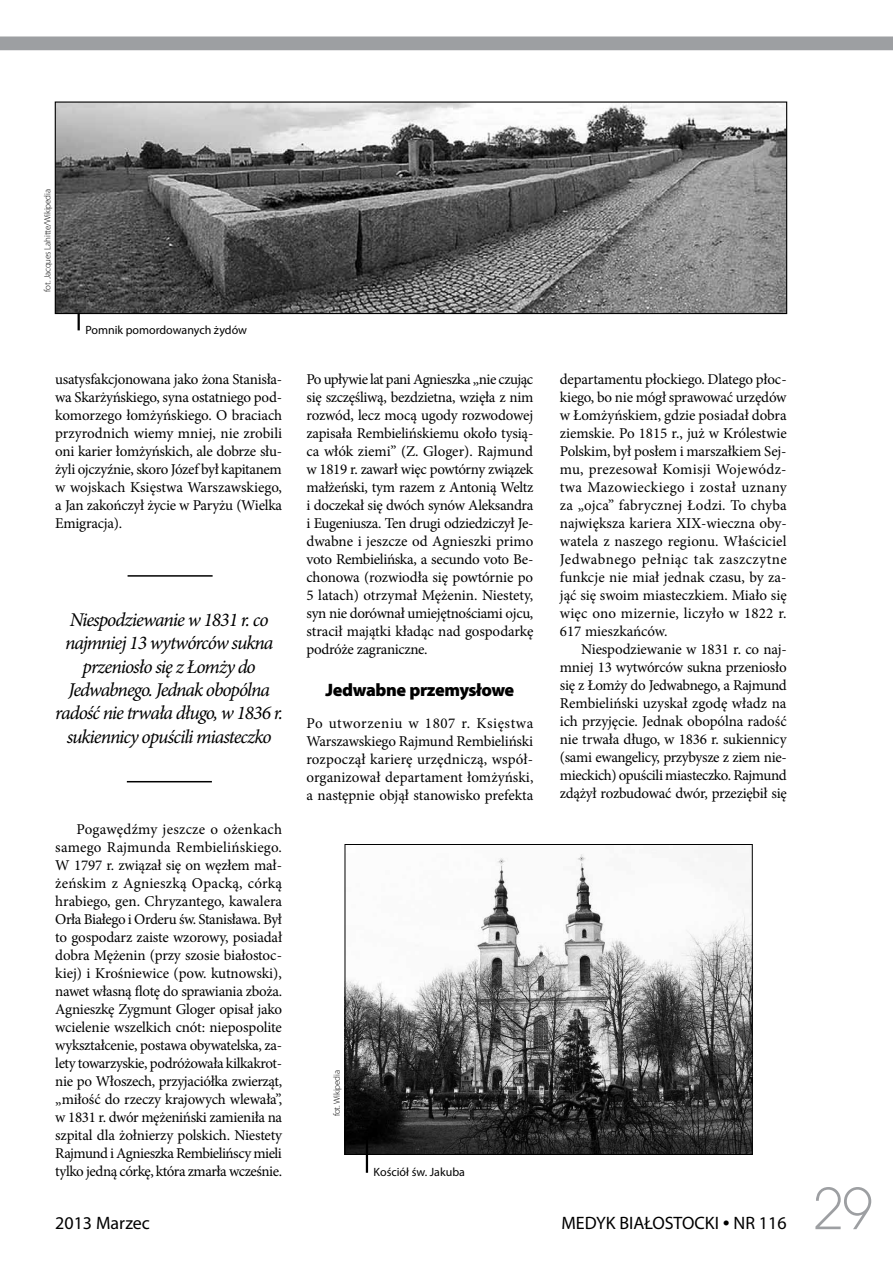
<style>
.page{position:relative;width:893px;height:1263px;background:#fff}
.page>*{position:absolute;margin:0;border:0;box-sizing:border-box;transform-origin:0 0}
.t1{font:54px "EFN Straight New";color:#9d9fa2}
.t2{font:italic 19.5px/23.4px "Minion Pro";letter-spacing:-.05em;color:#000;text-align:center}
.t3{font:18px "Myriad Pro";color:#000}
.t4{font:900 18px "Myriad Pro";letter-spacing:-.02em;color:#000}
.t5{font:15px/18px "Minion Pro";letter-spacing:-.015em;color:#000;text-align:justify}
.t6{font:12px "Myriad Pro";color:#000}
.t7{font:300 9px "Myriad Pro";letter-spacing:-.02em;color:#000}
.s1{font-family:"Adobe Garamond Pro"}
</style>
<div class="page">
<svg style="left:0;top:36px;width:893px;height:15px;background:#a5a6a9"></svg>
<img style="left:347px;top:854px;width:404px;height:299px">
<div style="left:345px;top:844px;width:408px;height:311px;border:1px solid #000"></div>
<hr style="left:366px;top:1136px;width:2px;height:37px;background:#000">
<hr style="left:78px;top:294px;width:2px;height:36px;background:#000">
<hr style="left:128px;top:575px;width:85px;height:2px;background:#000">
<hr style="left:127px;top:781px;width:85px;height:1px;background:#000">
<img style="left:57px;top:103px;width:728px;height:209px">
<div style="left:55px;top:101px;width:732px;height:213px;border:1px solid #000"></div>
<p class="t7" style="left:42px;top:292px;width:104px;rotate:-90deg">fot. Jacques Lahitte/Wikipedia</p>
<p class="t6" style="left:85px;top:322px;width:163px">Pomnik pomordowanych żydów</p>
<p class="t5" style="left:55px;top:370px;width:228px">usatysfakcjonowana jako żona Stanisła&shy;wa Skarżyńskiego, syna ostatniego pod&shy;komorzego łomżyńskiego. O braciach przyrodnich wiemy mniej, nie zrobili oni karier łomżyńskich, ale dobrze słu&shy;żyli ojczyźnie, skoro Józef był kapitanem w wojskach Księstwa Warszawskiego, a Jan zakończył życie w Paryżu (Wielka Emigracja).</p>
<h2 class="t2" style="left:55px;top:608px;width:229px">Niespodziewanie w 1831 r. co najmniej 13 wytwórców sukna przeniosło się z Łomży do<br>Jedwabnego. Jednak obopólna radość nie trwała długo, w 1836 r. sukiennicy opuścili miasteczko</h2>
<p class="t5" style="left:55px;top:820px;width:228px;text-indent:21px">Pogawędźmy jeszcze o ożenkach samego Rajmunda Rembielińskiego.<br>W 1797 r. związał się on węzłem mał&shy;żeńskim z Agnieszką Opacką, córką hrabiego, gen. Chryzantego, kawalera Orła Białego i Orderu św. Stanisława. Był to gospodarz zaiste wzorowy, posiadał dobra Mężenin (przy szosie białostoc&shy;kiej) i Krośniewice (pow. kutnowski), nawet własną flotę do sprawiania zboża.<br>Agnieszkę Zygmunt Gloger opisał jako wcielenie wszelkich cnót: niepospolite wykształcenie, postawa obywatelska, za&shy;lety towarzyskie, podróżowała kilkakrot&shy;nie po Włoszech, przyjaciółka zwierząt, „miłość do rzeczy krajowych wlewała”, w 1831 r. dwór mężeniński zamieniła na szpital dla żołnierzy polskich. Niestety Rajmund i Agnieszka Rembielińscy mieli tylko jedną córkę, która zmarła wcześnie.</p>
<p class="t5" style="left:306px;top:370px;width:228px">Po upływie lat pani Agnieszka „nie czując się szczęśliwą, bezdzietna, wzięła z nim rozwód, lecz mocą ugody rozwodowej zapisała Rembielińskiemu około tysią&shy;ca włók ziemi” (Z. Gloger). Rajmund w 1819 r. zawarł więc powtórny związek małżeński, tym razem z Antonią Weltz i doczekał się dwóch synów Aleksandra i Eugeniusza. Ten drugi odziedziczył Je&shy;dwabne i jeszcze od Agnieszki primo voto Rembielińska, a secundo voto Be&shy;chonowa (rozwiodła się powtórnie po 5 latach) otrzymał Mężenin. Niestety, syn nie dorównał umiejętnościami ojcu, stracił majątki kładąc nad gospodarkę podróże zagraniczne.</p>
<p class="t4" style="left:325px;top:680px;width:190px">Jedwabne przemysłowe</p>
<p class="t5" style="left:306px;top:714px;width:228px">Po utworzeniu w 1807 r. Księstwa Warszawskiego Rajmund Rembieliński rozpoczął karierę urzędniczą, współ&shy;organizował departament łomżyński, a następnie objął stanowisko prefekta</p>
<p class="t7" style="left:332px;top:1116px;width:48px;rotate:-90deg">fot. Wikipedia</p>
<p class="t6" style="left:374px;top:1165px;width:93px">Kościół św. Jakuba</p>
<p class="t5" style="left:560px;top:370px;width:228px">departamentu płockiego. Dlatego płoc&shy;kiego, bo nie mógł sprawować urzędów w Łomżyńskiem, gdzie posiadał dobra ziemskie. Po 1815 r., już w Królestwie Polskim, był posłem i marszałkiem Sej&shy;mu, prezesował Komisji Wojewódz&shy;twa Mazowieckiego i został uznany za „ojca” fabrycznej Łodzi. To chyba największa kariera XIX-wieczna oby&shy;watela z naszego regionu. Właściciel Jedwabnego pełniąc tak zaszczytne funkcje nie miał jednak czasu, by za&shy;jąć się swoim miasteczkiem. Miało się więc ono mizernie, liczyło w 1822 r.<br>617 mieszkańców.</p>
<p class="t5" style="left:560px;top:640px;width:228px;text-indent:21px">Niespodziewanie w 1831 r. co naj&shy;mniej 13 wytwórców sukna przeniosło się z Łomży do Jedwabnego, a Rajmund Rembieliński uzyskał zgodę władz na ich przyjęcie. Jednak obopólna radość nie trwała długo, w 1836 r. sukiennicy (sami ewangelicy, przybysze z ziem nie&shy;mieckich) opuścili miasteczko. Rajmund zdążył rozbudować dwór, przeziębił się</p>
<p class="t3" style="left:55px;top:1212px;width:96px">2013 Marzec</p>
<p class="t3" style="left:561px;top:1212px;width:227px">MEDYK BIAŁOSTOCKI <span class="s1">•</span> NR 116</p>
<h1 class="t1" style="left:813px;top:1174px;width:61px">29</h1>
</div>
